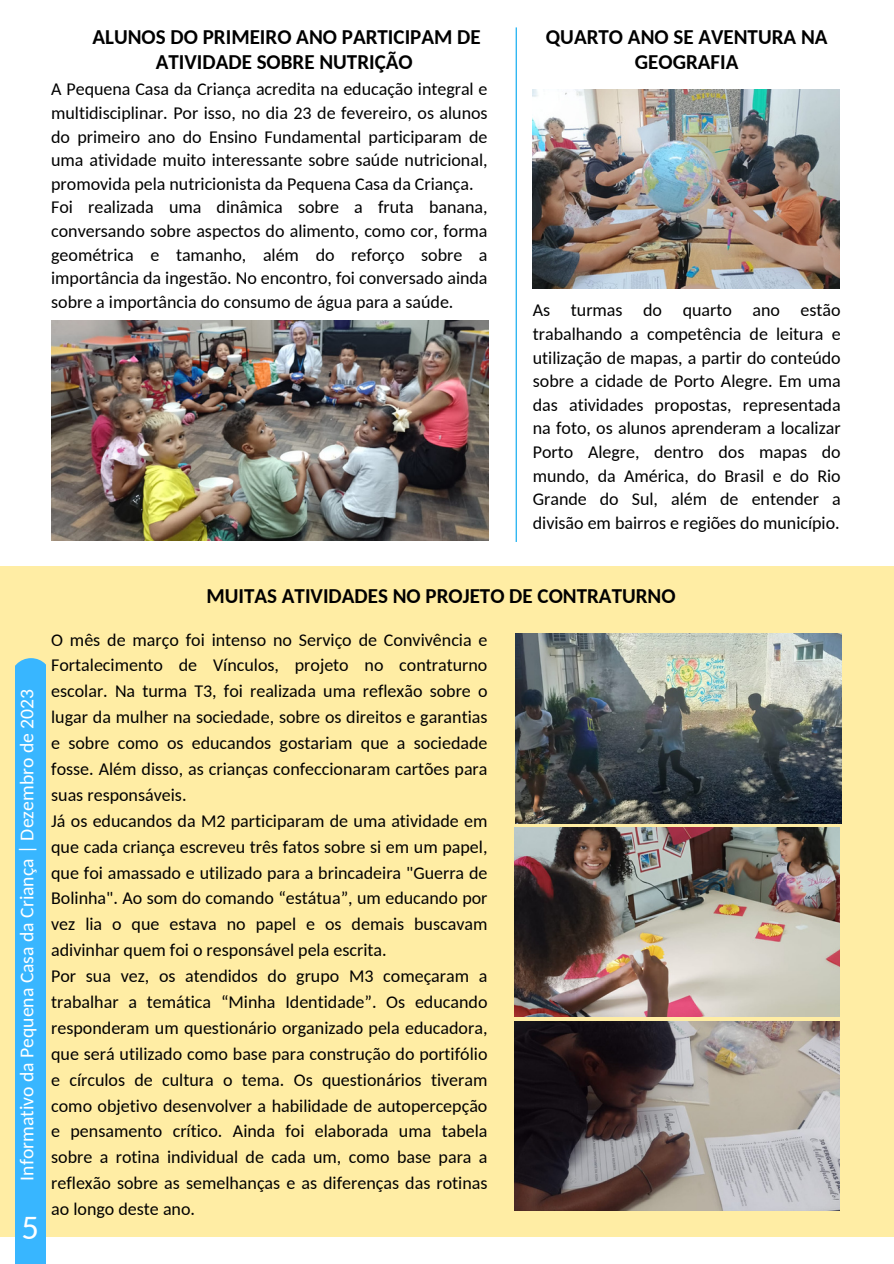
<style>
.page{position:relative;width:894px;height:1264px;background:#fff}
.page>*{position:absolute;margin:0;border:0;box-sizing:border-box;transform-origin:0 0}
.t1{font:34.5px "Carlito";color:#fff}
.t2{font:700 21px/24.8px "Carlito";color:#000;text-align:center}
.t3{font:19.65px "Carlito";color:#fff}
.t4{font:18px/25.8px "Carlito";color:#000;text-align:justify}
</style>
<div class="page">
<div style="left:0;top:565px;width:893px;height:671px;background:#ffeda4"></div>
<div style="left:15px;top:658px;width:30px;height:605px;background:#38b6ff"></div>
<img style="left:51px;top:321px;width:437px;height:219px">
<img style="left:515px;top:634px;width:325px;height:189px">
<img style="left:514px;top:827px;width:325px;height:189px">
<img style="left:514px;top:1021px;width:325px;height:189px">
<hr style="left:515px;top:27px;width:1px;height:515px;background:#00a6ef">
<img style="left:532px;top:89px;width:306px;height:199px">
<h1 class="t2" style="left:92px;top:27px;width:389px">ALUNOS DO PRIMEIRO ANO PARTICIPAM DE<br>ATIVIDADE SOBRE NUTRIÇÃO</h1>
<h1 class="t4" style="left:51px;top:79px;width:438px;line-height:23.7px">A Pequena Casa da Criança acredita na educação integral e multidisciplinar. Por isso, no dia 23 de fevereiro, os alunos do primeiro ano do Ensino Fundamental participaram de uma atividade muito interessante sobre saúde nutricional, promovida pela nutricionista da Pequena Casa da Criança.</h1>
<p class="t4" style="left:51px;top:197px;width:438px;line-height:23.7px">Foi realizada uma dinâmica sobre a fruta banana, conversando sobre aspectos do alimento, como cor, forma geométrica e tamanho, além do reforço sobre a importância da ingestão. No encontro, foi conversado ainda sobre a importância do consumo de água para a saúde.</p>
<h2 class="t2" style="left:545px;top:27px;width:283px">QUARTO ANO SE AVENTURA NA<br>GEOGRAFIA</h2>
<p class="t4" style="left:532px;top:300px;width:309px;line-height:23.7px">As turmas do quarto ano estão trabalhando a competência de leitura e utilização de mapas, a partir do conteúdo sobre a cidade de Porto Alegre. Em uma das atividades propostas, representada na foto, os alunos aprenderam a localizar Porto Alegre, dentro dos mapas do mundo, da América, do Brasil e do Rio Grande do Sul, além de entender a divisão em bairros e regiões do município.</p>
<p class="t3" style="left:19px;top:1180px;width:493px;rotate:-90deg">Informativo da Pequena Casa da Criança | Dezembro de 2023</p>
<p class="t1" style="left:21px;top:1212px;width:19px">5</p>
<p class="t2" style="left:206px;top:585px;width:470px">MUITAS ATIVIDADES NO PROJETO DE CONTRATURNO</p>
<h1 class="t4" style="left:51px;top:628px;width:438px">O mês de março foi intenso no Serviço de Convivência e Fortalecimento de Vínculos, projeto no contraturno escolar. Na turma T3, foi realizada uma reflexão sobre o lugar da mulher na sociedade, sobre os direitos e garantias e sobre como os educandos gostariam que a sociedade fosse. Além disso, as crianças confeccionaram cartões para suas responsáveis.</h1>
<p class="t4" style="left:51px;top:809px;width:437px">Já os educandos da M2 participaram de uma atividade em que cada criança escreveu três fatos sobre si em um papel, que foi amassado e utilizado para a brincadeira "Guerra de Bolinha". Ao som do comando “estátua”, um educando por vez lia o que estava no papel e os demais buscavam adivinhar quem foi o responsável pela escrita.</p>
<p class="t4" style="left:51px;top:964px;width:438px">Por sua vez, os atendidos do grupo M3 começaram a trabalhar a temática “Minha Identidade”. Os educando responderam um questionário organizado pela educadora, que será utilizado como base para construção do portifólio e círculos de cultura o tema. Os questionários tiveram como objetivo desenvolver a habilidade de autopercepção e pensamento crítico. Ainda foi elaborada uma tabela sobre a rotina individual de cada um, como base para a reflexão sobre as semelhanças e as diferenças das rotinas ao longo deste ano.</p>
</div>
